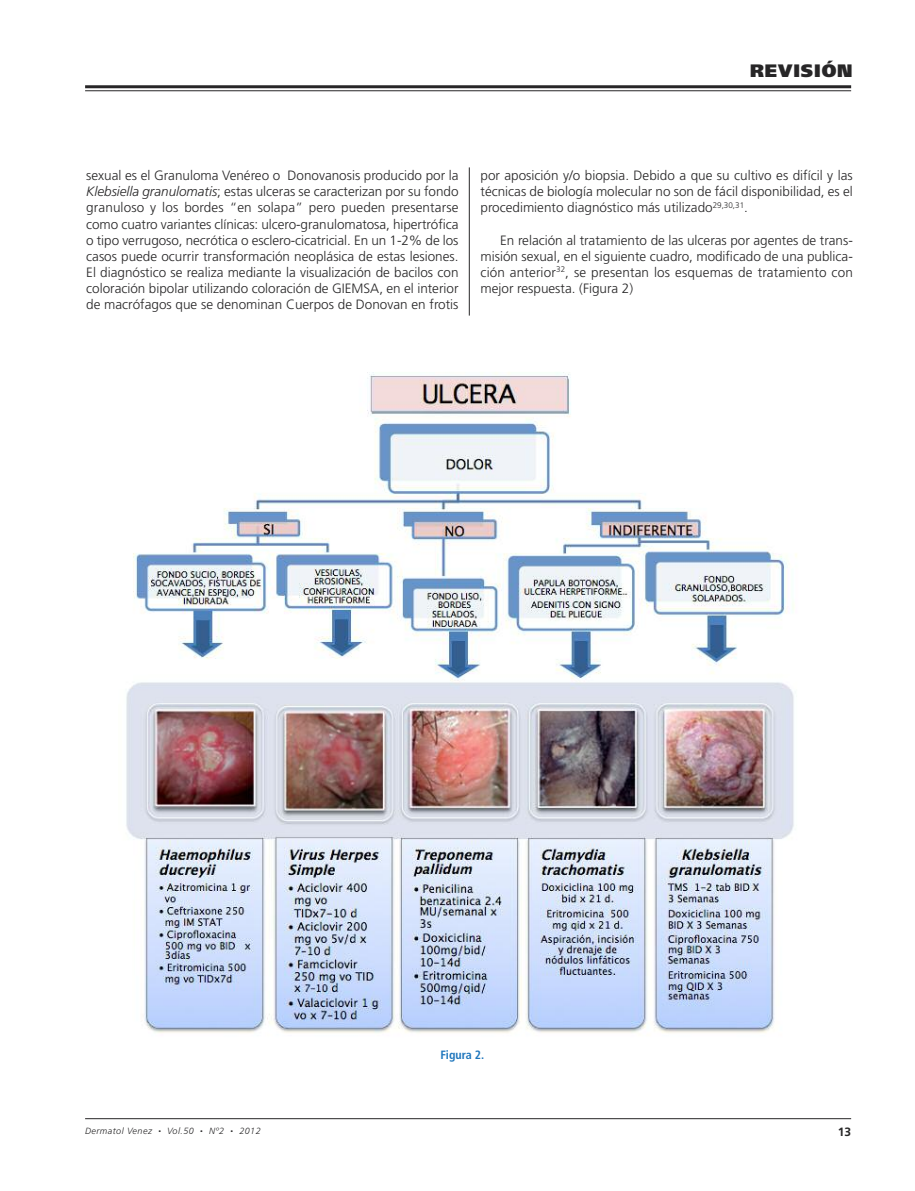
<style>
.page{position:relative;width:915px;height:1191px;background:#fff}
.page>*{position:absolute;margin:0;border:0;box-sizing:border-box;transform-origin:0 0}
.t1{font:900 18px "Frutiger";letter-spacing:.05em;color:#272627}
.t2{font:300 13.5px/16px "Frutiger";color:#272627;text-align:justify}
.t3{font:700 condensed 12px "Frutiger";color:#1d75bc}
.t4{font:700 12px "Frutiger";color:#272627}
.t5{font:italic 300 9px "Frutiger";letter-spacing:.05em;color:#272627}
.s1{font-style:italic}
.s2{font-size:5.25px}
</style>
<div class="page">
<hr style="left:85px;top:1118px;width:765px;height:1px;background:#272627">
<hr style="left:85px;top:85px;width:765px;height:3px;background:#272627">
<hr style="left:85px;top:90px;width:765px;height:1px;background:#272627">
<img style="left:126px;top:372px;width:671px;height:661px">
<hr style="left:469px;top:167px;width:1px;height:148px;background:#272627">
<h1 class="t1" style="left:749px;top:64px;width:104px">REVISIÓN</h1>
<p class="t2" style="left:86px;top:168px;width:373px">sexual es el Granuloma Venéreo o Donovanosis producido por la <span class="s1">Klebsiella granulomatis</span>; estas ulceras se caracterizan por su fondo granuloso y los bordes “en solapa” pero pueden presentarse como cuatro variantes clínicas: ulcero-granulomatosa, hipertrófica o tipo verrugoso, necrótica o esclero-cicatricial. En un 1-2% de los casos puede ocurrir transformación neoplásica de estas lesiones.<br>El diagnóstico se realiza mediante la visualización de bacilos con coloración bipolar utilizando coloración de GIEMSA, en el interior de macrófagos que se denominan Cuerpos de Donovan en frotis</p>
<p class="t2" style="left:480px;top:168px;width:373px">por aposición y/o biopsia. Debido a que su cultivo es difícil y las técnicas de biología molecular no son de fácil disponibilidad, es el procedimiento diagnóstico más utilizado<sup>29,30,31</sup>.</p>
<p class="t2" style="left:480px;top:233px;width:373px;text-indent:20px">En relación al tratamiento de las ulceras por agentes de trans&shy;misión sexual, en el siguiente cuadro, modificado de una publica&shy;ción anterior<sup>32</sup>, se presentan los esquemas de tratamiento con mejor respuesta. (Figura 2)</p>
<p class="t3" style="left:440px;top:1049px;width:45px">Figura 2.</p>
<p class="t5" style="left:85px;top:1127px;width:177px">Dermatol Venez <span class="s2">•</span> Vol.50 <span class="s2">•</span> Nº2 <span class="s2">•</span> 2012</p>
<p class="t4" style="left:837px;top:1127px;width:15px">13</p>
</div>
